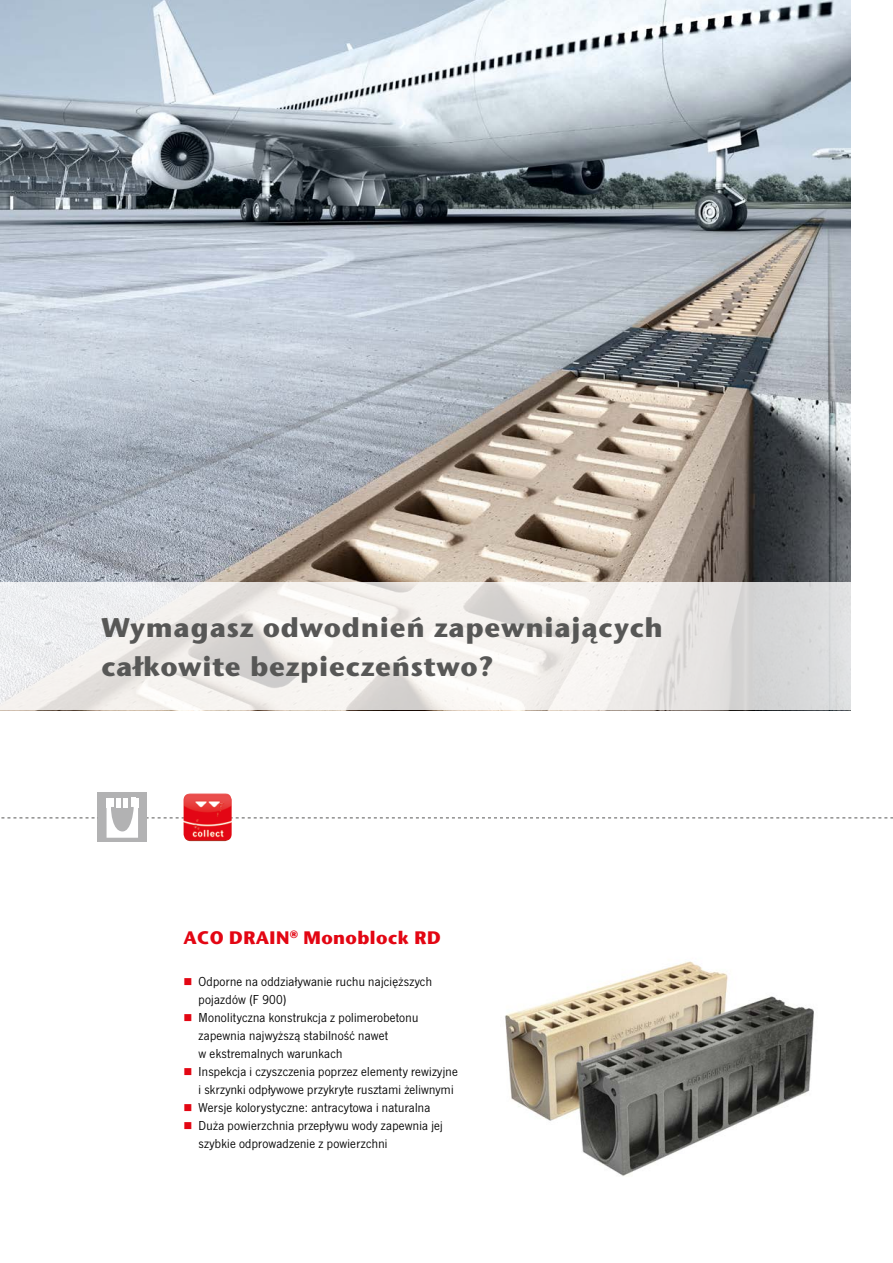
<style>
.page{position:relative;width:893px;height:1263px;background:#fff}
.page>*{position:absolute;margin:0;border:0;box-sizing:border-box;transform-origin:0 0}
.t1{font:700 27px/39px "Stone Sans ITC Pro";letter-spacing:.025em;color:#575756}
.t2{font:700 18px "Stone Sans";letter-spacing:.025em;color:#e30613}
.t3{font:13.5px/18px "News Gothic TOT";letter-spacing:.02em;color:#000}
.s1{color:#e30613}
</style>
<div class="page">
<img style="left:0;top:0;width:850px;height:583px">
<img style="left:505px;top:961px;width:309px;height:215px">
<div style="left:98px;top:792px;width:49px;height:50px;background:#b2b2b3"></div>
<svg style="left:1px;top:798px;width:892px;height:40px"></svg>
<img style="left:183px;top:793px;width:49px;height:48px">
<svg style="left:0;top:583px;width:850px;height:127px"></svg>
<h1 class="t1" style="left:101px;top:608px;width:563px">Wymagasz odwodnień zapewniających całkowite bezpieczeństwo?</h1>
<h2 class="t2" style="left:183px;top:927px;width:259px">ACO DRAIN<sup>®</sup> Monoblock RD</h2>
<p class="t3" style="left:199px;top:973px;width:235px;text-indent:-15px"><span class="s1">■</span> Odporne na oddziaływanie ruchu najcięższych pojazdów (F 900)</p>
<p class="t3" style="left:199px;top:1009px;width:221px;text-indent:-15px"><span class="s1">■</span> Monolityczna konstrukcja z polimerobetonu zapewnia najwyższą stabilność nawet<br>w ekstremalnych warunkach</p>
<p class="t3" style="left:199px;top:1063px;width:261px;text-indent:-15px"><span class="s1">■</span> Inspekcja i czyszczenia poprzez elementy rewizyjne i skrzynki odpływowe przykryte rusztami żeliwnymi</p>
<p class="t3" style="left:183px;top:1099px;width:248px"><span class="s1">■</span> Wersje kolorystyczne: antracytowa i naturalna</p>
<p class="t3" style="left:199px;top:1117px;width:246px;text-indent:-15px"><span class="s1">■</span> Duża powierzchnia przepływu wody zapewnia jej szybkie odprowadzenie z powierzchni</p>
</div>
